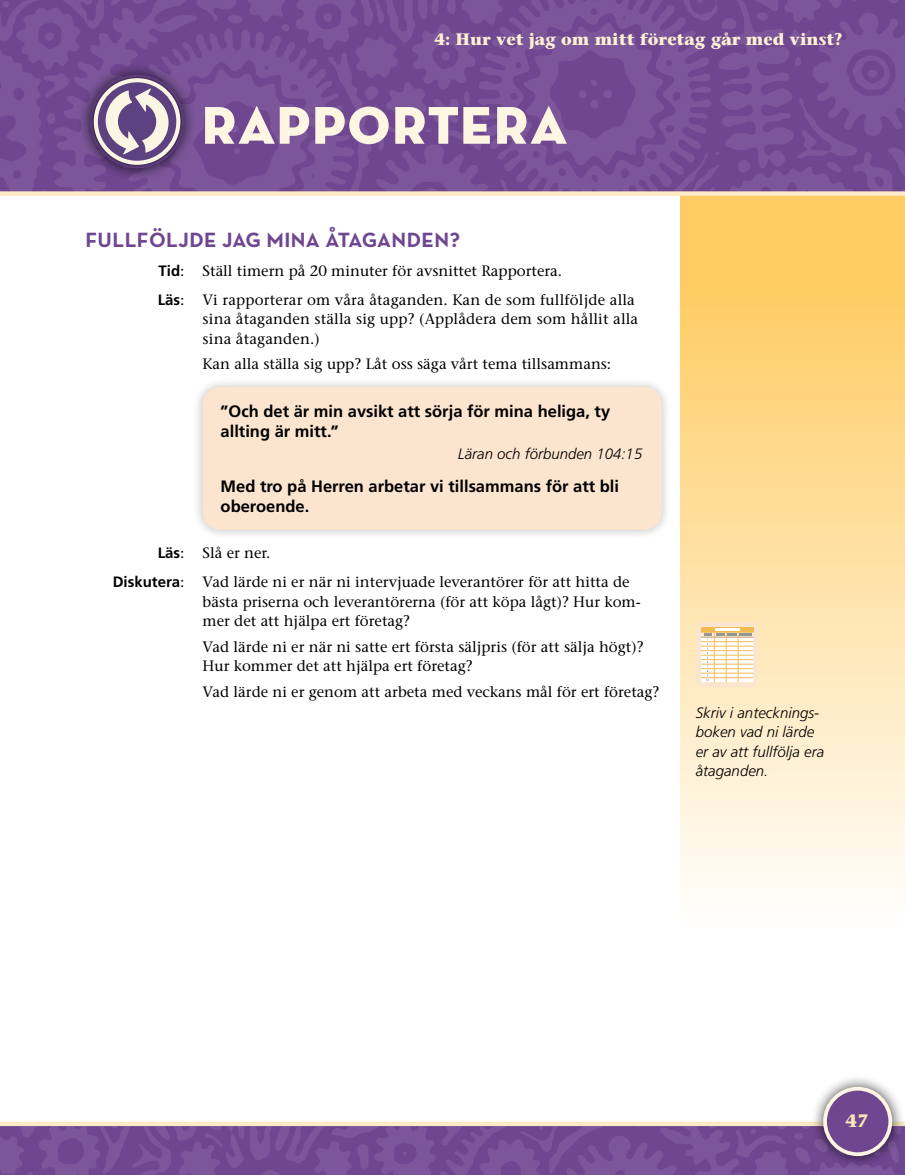
<style>
.page{position:relative;width:905px;height:1175px;background:#fff}
.page>*{position:absolute;margin:0;border:0;box-sizing:border-box;transform-origin:0 0}
.CHAP_title{font:54px "Neutralds Lat Titling Display";letter-spacing:.035em;color:#fef5e2}
.LISTdef-1_title{font:700 21px "Neutralds Lat";letter-spacing:.02em;color:#6f4690}
.t1{font:700 18px "Stone Seriflds Lat";color:#fbe6b8}
.FRAME-1{font:700 16.5px/19.5px "Frutigerlds Lat";color:#000}
.runHead{font:700 16.5px "Stone Seriflds Lat";color:#fdf0d3}
.LISTdef-1_para_first{font:500 15px/19.5px "Stone Seriflds Lat";color:#000}
.LISTdef-1_para{font:500 15px/19.5px "Stone Seriflds Lat";color:#000}
.FRAME-1-2{font:italic 300 15px/19.5px "Frutigerlds Lat";color:#000}
.s1{font-family:"Frutigerlds Lat";font-weight:700}
</style>
<div class="page">
<svg style="left:680px;top:196px;width:224px;height:693px"></svg>
<img style="left:0;top:1126px;width:904px;height:48px">
<div style="left:0;top:1121px;width:904px;height:5px;background:#fcebc6"></div>
<div style="left:810px;top:1074px;width:94px;height:94px;background:#000;opacity:.75"></div>
<div style="left:825px;top:1088px;width:65px;height:66px;background:#6f4690;border-radius:50%"></div>
<div style="left:823px;top:1086px;width:69px;height:70px;border:4px solid #fef5e2;border-radius:50%"></div>
<div style="left:0;top:0;width:904px;height:191px;background:#754e95"></div>
<div style="left:0;top:191px;width:904px;height:5px;background:#fcebc6"></div>
<div style="left:192px;top:377px;width:480px;height:163px;background:#000;opacity:.25"></div>
<div style="left:202px;top:387px;width:460px;height:143px;background:#fce5cf;border-radius:18px"></div>
<div style="left:695px;top:622px;width:63px;height:65px;background:#fce5cf;border-radius:8px"></div>
<div style="left:701px;top:627px;width:52px;height:5px;background:#f2bb4f"></div>
<hr style="left:715px;top:628px;width:25px;height:3px;background:#fff">
<svg style="left:701px;top:632px;width:52px;height:50px"></svg>
<div style="left:77px;top:61px;width:120px;height:120px;background:#000;opacity:.75"></div>
<img style="left:90px;top:75px;width:94px;height:93px">
<svg style="left:94px;top:78px;width:86px;height:87px"></svg>
<p class="runHead" style="left:434px;top:25px;width:410px">4: Hur vet jag om mitt företag går med vinst?</p>
<p class="CHAP_title" style="left:202px;top:82px;width:366px">RAPPORTERA</p>
<p class="LISTdef-1_title" style="left:86px;top:223px;width:376px">FULLFÖLJDE JAG MINA ÅTAGANDEN?</p>
<p class="LISTdef-1_para_first" style="left:159px;top:261px;width:405px"><span class="s1">Tid</span>: Ställ timern på 20 minuter för avsnittet Rapportera.</p>
<p class="LISTdef-1_para_first" style="left:202px;top:289px;width:437px;text-indent:-45px"><span class="s1">Läs</span>: Vi rapporterar om våra åtaganden. Kan de som fullföljde alla sina åtaganden ställa sig upp? (Applådera dem som hållit alla sina åtaganden.)</p>
<p class="LISTdef-1_para" style="left:202px;top:354px;width:410px">Kan alla ställa sig upp? Låt oss säga vårt tema tillsammans:</p>
<p class="FRAME-1" style="left:220px;top:401px;width:391px">”Och det är min avsikt att sörja för mina heliga, ty allting är mitt.”</p>
<p class="FRAME-1-2" style="left:458px;top:444px;width:186px">Läran och förbunden 104:15</p>
<p class="FRAME-1" style="left:220px;top:476px;width:400px">Med tro på Herren arbetar vi tillsammans för att bli oberoende.</p>
<p class="LISTdef-1_para_first" style="left:158px;top:543px;width:114px"><span class="s1">Läs</span>: Slå er ner.</p>
<p class="LISTdef-1_para_first" style="left:202px;top:572px;width:439px;text-indent:-90px"><span class="s1">Diskutera</span>: Vad lärde ni er när ni intervjuade leverantörer för att hitta de bästa priserna och leverantörerna (för att köpa lågt)? Hur kom&shy;mer det att hjälpa ert företag?</p>
<p class="LISTdef-1_para" style="left:202px;top:636px;width:442px">Vad lärde ni er när ni satte ert första säljpris (för att sälja högt)?<br>Hur kommer det att hjälpa ert företag?</p>
<p class="LISTdef-1_para" style="left:202px;top:681px;width:458px">Vad lärde ni er genom att arbeta med veckans mål för ert företag?</p>
<p class="FRAME-1-2" style="left:695px;top:702px;width:130px">Skriv i antecknings&shy;boken vad ni lärde er av att fullfölja era åtaganden.</p>
<p class="t1" style="left:845px;top:1105px;width:24px">47</p>
</div>
